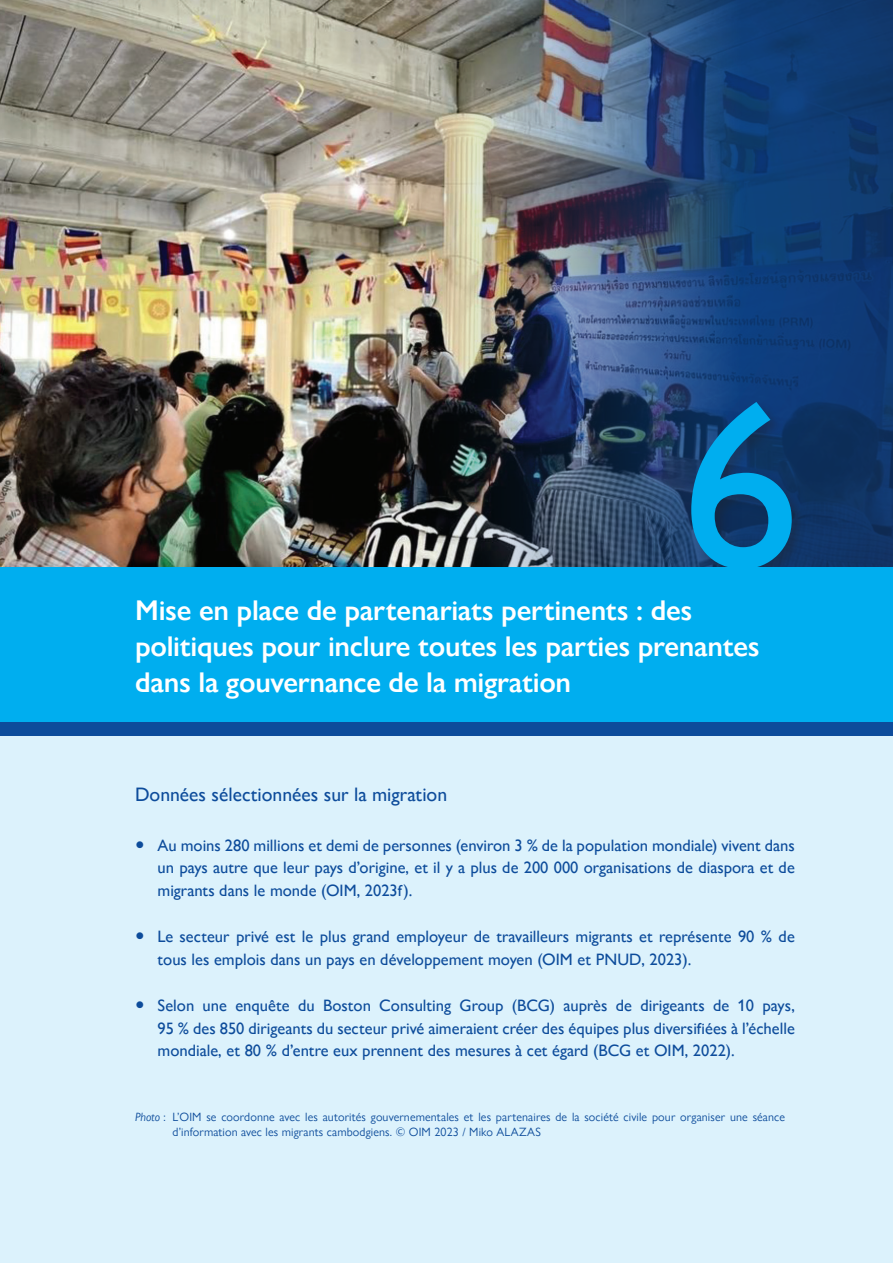
<style>
.page{position:relative;width:893px;height:1263px;background:#dcf2fc}
.page>*{position:absolute;margin:0;border:0;box-sizing:border-box;transform-origin:0 0}
.t1{font:500 238.5px "Gill Sans Nova";color:#00aeef}
.t2{font:600 28.5px/36px "Gill Sans Nova";letter-spacing:-.01em;color:#fff}
.t3{font:500 19.5px "Gill Sans Nova";color:#0d4c9b}
.t4{font:500 16.5px/22.5px "Gill Sans Nova";color:#0d4c9b;text-align:justify}
.t5{font:12px/14.4px "Gill Sans Nova";letter-spacing:.01em;color:#0d4c9b}
.s1{font-size:27px}
.s2{font-style:italic}
</style>
<div class="page">
<img style="left:0;top:0;width:893px;height:567px">
<div style="left:690px;top:402px;width:116px;height:182px;background:#231f20;opacity:.3"></div>
<div style="left:0;top:595px;width:893px;height:141px;background:#0d4c9b"></div>
<div style="left:0;top:567px;width:893px;height:154px;background:#00aeef"></div>
<h1 class="t1" style="left:681px;top:340px;width:121px">6</h1>
<h2 class="t2" style="left:135px;top:592px;width:559px">Mise en place de partenariats pertinents : des</h2>
<h2 class="t2" style="left:135px;top:628px;width:626px">politiques pour inclure toutes les parties prenantes dans la gouvernance de la migration</h2>
<p class="t3" style="left:135px;top:783px;width:314px">Données sélectionnées sur la migration</p>
<p class="t4" style="left:158px;top:833px;width:639px;text-indent:-22px"><span class="s1">•</span> Au moins 280 millions et demi de personnes (environ 3 % de la population mondiale) vivent dans un pays autre que leur pays d’origine, et il y a plus de 200 000 organisations de diaspora et de migrants dans le monde (OIM, 2023f).</p>
<p class="t4" style="left:158px;top:925px;width:639px;text-indent:-22px"><span class="s1">•</span> Le secteur privé est le plus grand employeur de travailleurs migrants et représente 90 % de tous les emplois dans un pays en développement moyen (OIM et PNUD, 2023).</p>
<p class="t4" style="left:158px;top:994px;width:639px;text-indent:-22px"><span class="s1">•</span> Selon une enquête du Boston Consulting Group (BCG) auprès de dirigeants de 10 pays, 95 % des 850 dirigeants du secteur privé aimeraient créer des équipes plus diversifiées à l’échelle mondiale, et 80 % d’entre eux prennent des mesures à cet égard (BCG et OIM, 2022).</p>
<p class="t5" style="left:172px;top:1110px;width:614px;text-indent:-38px"><span class="s2">Photo</span> : L’OIM se coordonne avec les autorités gouvernementales et les partenaires de la société civile pour organiser une séance d’information avec les migrants cambodgiens. © OIM 2023 / Miko ALAZAS</p>
</div>
